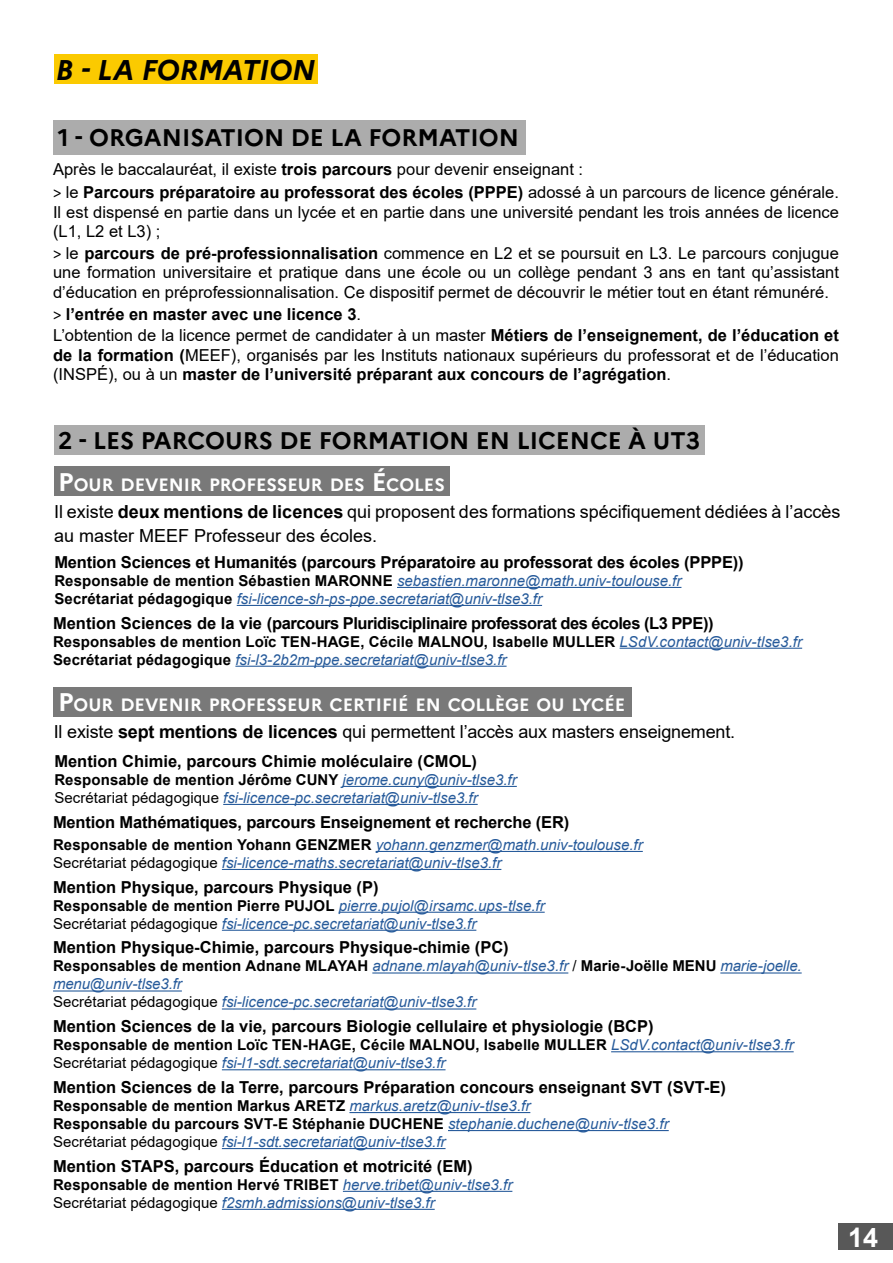
<style>
.page{position:relative;width:893px;height:1263px;background:#fff}
.page>*{position:absolute;margin:0;border:0;box-sizing:border-box;transform-origin:0 0}
.t1{font:italic 700 28.5px "Marianne";color:#000}
.t2{font:700 27px "Arial";color:#fff}
.t3{font:700 24px "Marianne";color:#000}
.t4{font:18px/24px "Arial";color:#000}
.t5{font:700 17.85px "Marianne";color:#fff}
.t6{font:16.5px/19.5px "Arial";color:#000}
.t7{font:700 16.5px/21.6px "Arial";color:#000}
.t8{font:700 16.5px "Arial";letter-spacing:-.03em;color:#000}
.t9{font:italic 15px/18px "Arial";color:#275b9b}
.t10{font:700 15px/18px "Arial";letter-spacing:.01em;color:#000}
.s1{font-weight:700}
.s2{font-family:"Calibri"}
.s3{font-family:"Calibri";font-weight:400}
.s4{font-weight:400}
.s5{font-size:25.5px}
.s6{font-weight:700;font-style:normal;color:#000}
.s7{font-weight:400;font-style:italic;color:#275b9b}
.s8{font-style:normal;color:#000}
</style>
<div class="page">
<div style="left:839px;top:1223px;width:54px;height:27px;background:#585858"></div>
<hr style="left:620px;top:648px;width:182px;height:1px;background:#275b9b">
<hr style="left:235px;top:666px;width:272px;height:1px;background:#275b9b">
<hr style="left:342px;top:786px;width:175px;height:1px;background:#275b9b">
<hr style="left:223px;top:804px;width:255px;height:1px;background:#275b9b">
<hr style="left:372px;top:972px;width:196px;height:1px;background:#275b9b">
<hr style="left:720px;top:972px;width:82px;height:1px;background:#275b9b">
<hr style="left:53px;top:990px;width:129px;height:1px;background:#275b9b">
<hr style="left:222px;top:1008px;width:254px;height:1px;background:#275b9b">
<hr style="left:339px;top:912px;width:206px;height:1px;background:#275b9b">
<hr style="left:222px;top:930px;width:254px;height:1px;background:#275b9b">
<hr style="left:343px;top:1191px;width:169px;height:1px;background:#275b9b">
<hr style="left:222px;top:1209px;width:213px;height:1px;background:#275b9b">
<hr style="left:349px;top:1112px;width:181px;height:1px;background:#275b9b">
<hr style="left:448px;top:1130px;width:221px;height:1px;background:#275b9b">
<hr style="left:222px;top:1148px;width:223px;height:1px;background:#275b9b">
<hr style="left:611px;top:1051px;width:183px;height:1px;background:#275b9b">
<hr style="left:222px;top:1069px;width:223px;height:1px;background:#275b9b">
<hr style="left:376px;top:851px;width:267px;height:1px;background:#275b9b">
<hr style="left:222px;top:869px;width:279px;height:1px;background:#275b9b">
<hr style="left:397px;top:587px;width:284px;height:1px;background:#275b9b">
<hr style="left:237px;top:605px;width:305px;height:1px;background:#275b9b">
<div style="left:54px;top:54px;width:264px;height:30px;background:#fbca00"></div>
<div style="left:54px;top:425px;width:651px;height:30px;background:#acacac"></div>
<div style="left:54px;top:467px;width:395px;height:29px;background:#797979"></div>
<div style="left:54px;top:687px;width:578px;height:29px;background:#797979"></div>
<div style="left:53px;top:120px;width:472px;height:34px;background:#acacac"></div>
<h1 class="t1" style="left:56px;top:47px;width:261px">B - LA FORMATION</h1>
<h3 class="t3" style="left:58px;top:119px;width:463px">1 - ORGANISATION DE LA FORMATION</h3>
<p class="t6" style="left:53px;top:157px;width:787px;line-height:23.7px">Après le baccalauréat, il existe <span class="s1">trois parcours</span> pour devenir enseignant :<br><span class="s2">&gt;</span> le <span class="s1">Parcours préparatoire au professorat des écoles (PPPE)</span> adossé à un parcours de licence générale.</p>
<p class="t6" style="left:53px;top:202px;width:787px">Il est dispensé en partie dans un lycée et en partie dans une université pendant les trois années de licence (L1, L2 et L3) ;</p>
<p class="t6" style="left:53px;top:243px;width:787px;text-align:justify"><span class="s2">&gt;</span> le <span class="s1">parcours de pré-professionnalisation</span> commence en L2 et se poursuit en L3. Le parcours conjugue une formation universitaire et pratique dans une école ou un collège pendant 3 ans en tant qu’assistant d’éducation en préprofessionnalisation. Ce dispositif permet de découvrir le métier tout en étant rémunéré.</p>
<p class="t7" style="left:53px;top:303px;width:787px"><span class="s3">&gt;</span> l’entrée en master avec une licence 3<span class="s4">.<br>L’obtention de la licence permet de candidater à un master</span> Métiers de l’enseignement, de l’éducation et</p>
<p class="t6" style="left:53px;top:345px;width:787px"><span class="s1">de la formation (</span>MEEF), organisés par les Instituts nationaux supérieurs du professorat et de l’éducation (INSPÉ), ou à un <span class="s1">master de l’université préparant aux concours de l’agrégation</span>.</p>
<h3 class="t3" style="left:58px;top:422px;width:643px">2 - LES PARCOURS DE FORMATION EN LICENCE À UT3</h3>
<p class="t5" style="left:58px;top:471px;width:388px"><span class="s5">P</span>OUR DEVENIR PROFESSEUR DES <span class="s5">É</span>COLES</p>
<p class="t4" style="left:54px;top:499px;width:788px">Il existe <span class="s1">deux mentions de licences</span> qui proposent des formations spécifiquement dédiées à l’accès au master MEEF Professeur des écoles.</p>
<p class="t7" style="left:54px;top:551px;width:691px">Mention Sciences et Humanités (parcours Préparatoire au professorat des écoles (PPPE))</p>
<p class="t9" style="left:54px;top:572px;width:629px"><span class="s6">Responsable de mention Sébastien MARONNE</span> sebastien.maronne@math.univ-toulouse.fr<br><span class="s6">Secrétariat pédagogique</span> fsi-licence-sh-ps-ppe.secretariat@univ-tlse3.fr</p>
<p class="t8" style="left:53px;top:611px;width:662px">Mention Sciences de la vie (parcours Pluridisciplinaire professorat des écoles (L3 PPE))</p>
<p class="t10" style="left:53px;top:632px;width:751px">Responsables de mention Loïc TEN-HAGE, Cécile MALNOU, Isabelle MULLER <span class="s7">LSdV.contact@univ-tlse3.fr<br></span>Secrétariat pédagogique <span class="s7">fsi-l3-2b2m-ppe.secretariat@univ-tlse3.fr</span></p>
<p class="t5" style="left:58px;top:691px;width:569px"><span class="s5">P</span>OUR DEVENIR PROFESSEUR CERTIFIÉ EN COLLÈGE OU LYCÉE</p>
<p class="t4" style="left:54px;top:720px;width:683px">Il existe <span class="s1">sept mentions de licences</span> qui permettent l’accès aux masters enseignement.</p>
<p class="t7" style="left:54px;top:750px;width:424px">Mention Chimie, parcours Chimie moléculaire (CMOL)</p>
<p class="t9" style="left:54px;top:771px;width:464px"><span class="s6">Responsable de mention Jérôme CUNY</span> jerome.cuny@univ-tlse3.fr<br><span class="s8">Secrétariat pédagogique</span> fsi-licence-pc.secretariat@univ-tlse3.fr</p>
<p class="t7" style="left:53px;top:811px;width:518px">Mention Mathématiques, parcours Enseignement et recherche (ER)</p>
<p class="t9" style="left:53px;top:836px;width:591px"><span class="s6">Responsable de mention Yohann GENZMER</span> yohann.genzmer@math.univ-toulouse.fr<br><span class="s8">Secrétariat pédagogique</span> fsi-licence-maths.secretariat@univ-tlse3.fr</p>
<p class="t7" style="left:53px;top:876px;width:327px">Mention Physique, parcours Physique (P)</p>
<p class="t9" style="left:53px;top:896px;width:493px"><span class="s6">Responsable de mention Pierre PUJOL</span> pierre.pujol@irsamc.ups-tlse.fr<br><span class="s8">Secrétariat pédagogique</span> fsi-licence-pc.secretariat@univ-tlse3.fr</p>
<p class="t7" style="left:53px;top:937px;width:457px">Mention Physique-Chimie, parcours Physique-chimie (PC)</p>
<p class="t9" style="left:53px;top:957px;width:750px"><span class="s6">Responsables de mention Adnane MLAYAH</span> adnane.mlayah@univ-tlse3.fr <span class="s8">/</span> <span class="s6">Marie-Joëlle MENU</span> marie-joelle. menu@univ-tlse3.fr<br><span class="s8">Secrétariat pédagogique</span> fsi-licence-pc.secretariat@univ-tlse3.fr</p>
<p class="t7" style="left:53px;top:1016px;width:602px">Mention Sciences de la vie, parcours Biologie cellulaire et physiologie (BCP)</p>
<p class="t9" style="left:53px;top:1036px;width:742px"><span class="s6">Responsable de mention Loïc TEN-HAGE, Cécile MALNOU, Isabelle MULLER</span> LSdV.contact@univ-tlse3.fr<br><span class="s8">Secrétariat pédagogique</span> fsi-l1-sdt.secretariat@univ-tlse3.fr</p>
<p class="t7" style="left:53px;top:1076px;width:674px">Mention Sciences de la Terre, parcours Préparation concours enseignant SVT (SVT-E)</p>
<p class="t9" style="left:53px;top:1097px;width:617px"><span class="s6">Responsable de mention Markus ARETZ</span> markus.aretz@univ-tlse3.fr<br><span class="s6">Responsable du parcours SVT-E Stéphanie DUCHENE</span> stephanie.duchene@univ-tlse3.fr<br><span class="s8">Secrétariat pédagogique</span> fsi-l1-sdt.secretariat@univ-tlse3.fr</p>
<p class="t7" style="left:53px;top:1155px;width:421px">Mention STAPS, parcours Éducation et motricité (EM)</p>
<p class="t9" style="left:53px;top:1176px;width:461px"><span class="s6">Responsable de mention Hervé TRIBET</span> herve.tribet@univ-tlse3.fr<br><span class="s8">Secrétariat pédagogique</span> f2smh.admissions@univ-tlse3.fr</p>
<h2 class="t2" style="left:848px;top:1218px;width:31px">14</h2>
</div>
